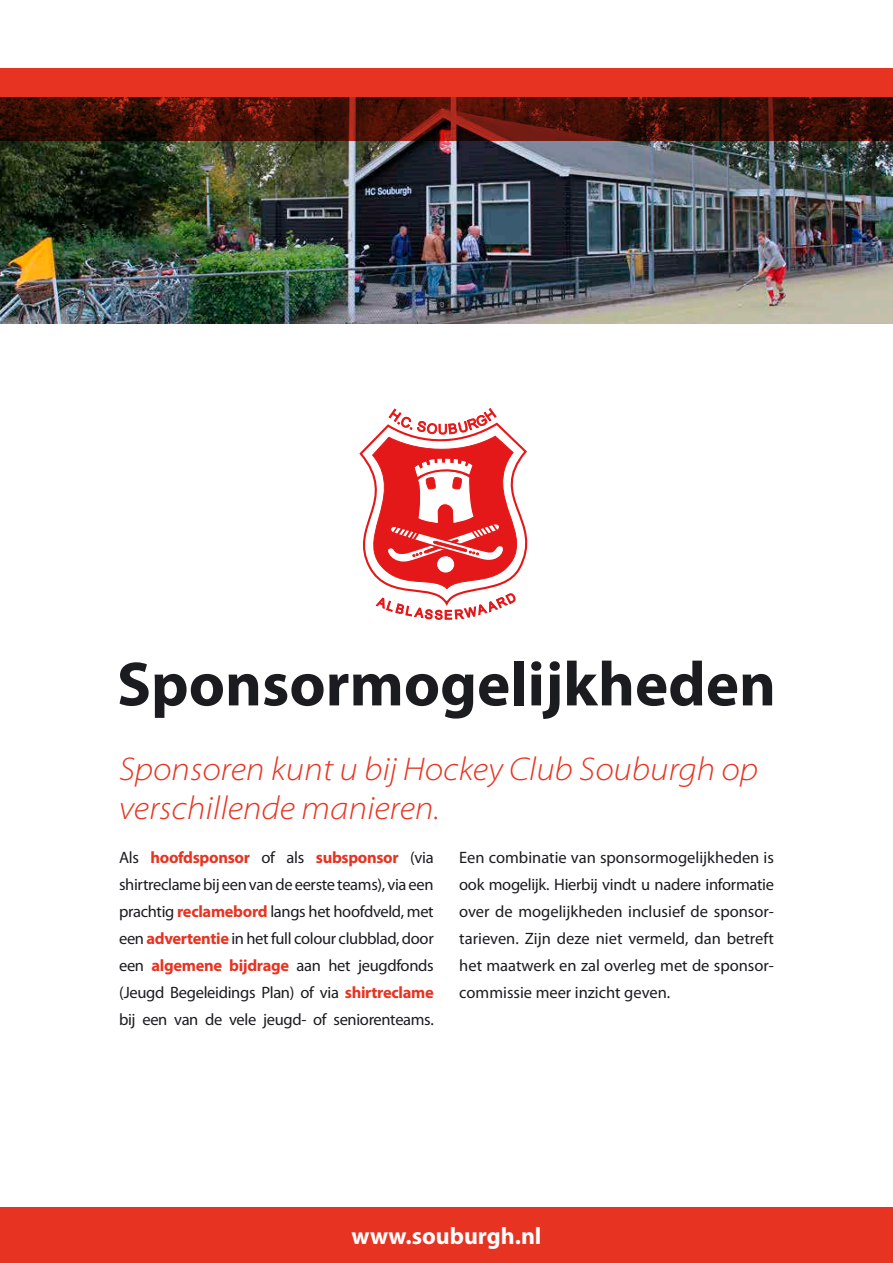
<style>
.page{position:relative;width:893px;height:1263px;background:#fff}
.page>*{position:absolute;margin:0;border:0;box-sizing:border-box;transform-origin:0 0}
.t1{font:700 63px "Myriad Pro";color:#1b1c20}
.t2{font:italic 300 semi-expanded 33px/39.6px "Myriad Pro";color:#e73422}
.t3{font:700 23.85px "Myriad Pro";color:#fff}
.t4{font:16.5px/27px "Myriad Pro";letter-spacing:-.015em;color:#1b1c20;text-align:justify}
.s1{font-size:30px}
.s2{font-weight:700;color:#e73422}
</style>
<div class="page">
<img style="left:0;top:141px;width:893px;height:182px">
<svg style="left:359px;top:408px;width:168px;height:212px"></svg>
<svg style="left:0;top:68px;width:893px;height:73px;background:#851f12"></svg>
<div style="left:0;top:1207px;width:893px;height:56px;background:#e73422"></div>
<h1 class="t1" style="left:117px;top:649px;width:660px">Sponsormogelijkheden</h1>
<h2 class="t2" style="left:119px;top:750px;width:640px">Sponsoren kunt u bij Hockey Club Souburgh op verschillende manieren<span class="s1">.</span></h2>
<p class="t4" style="left:119px;top:845px;width:316px">Als <span class="s2">hoofdsponsor</span> of als <span class="s2">subsponsor</span> (via shirtreclame bij een van de eerste teams), via een prachtig <span class="s2">reclamebord</span> langs het hoofdveld, met een <span class="s2">advertentie</span> in het full colour clubblad, door een <span class="s2">algemene bijdrage</span> aan het jeugdfonds (Jeugd Begeleidings Plan) of via <span class="s2">shirtreclame </span>bij een van de vele jeugd- of seniorenteams.</p>
<p class="t4" style="left:459px;top:845px;width:316px">Een combinatie van sponsormogelijkheden is ook mogelijk. Hierbij vindt u nadere informatie over de mogelijkheden inclusief de sponsor&shy;tarieven. Zijn deze niet vermeld, dan betreft het maatwerk en zal overleg met de sponsor&shy;commissie meer inzicht geven.</p>
<h3 class="t3" style="left:351px;top:1223px;width:192px">www.souburgh.nl</h3>
</div>
